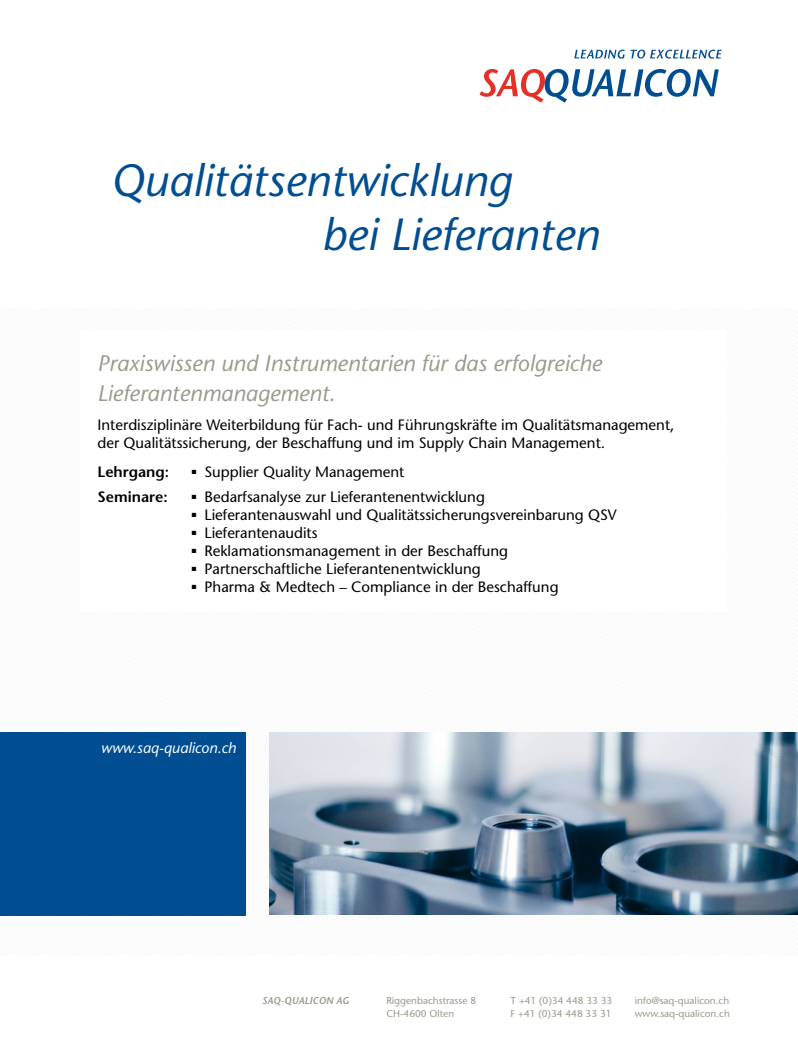
<style>
.page{position:relative;width:798px;height:1053px;background:#fff}
.page>*{position:absolute;margin:0;border:0;box-sizing:border-box;transform-origin:0 0}
.t1{font:italic 500 45px/54px "Stone Sans Std";color:#004e91}
.t2{font:italic 500 22.5px/30px "Stone Sans Std";color:#9b9a8c}
.t3{font:500 15px/18px "Stone Sans Std";color:#000}
.t4{font:italic 500 15px "Stone Sans Std";color:#fff}
.t5{font:600 15px "Stone Sans Std";color:#000}
.t6{font:500 10px/13.8px "Stone Sans Std";color:#9b9a8c}
.t7{font:italic 600 10px "Stone Sans Std";color:#9b9a8c}
</style>
<div class="page">
<svg style="left:479px;top:69px;width:239px;height:34px"></svg>
<svg style="left:574px;top:50px;width:50px;height:9px"></svg>
<svg style="left:630px;top:50px;width:91px;height:9px"></svg>
<div style="left:0;top:732px;width:246px;height:183px;background:#004e91"></div>
<img style="left:269px;top:732px;width:528px;height:182px">
<h1 class="t1" style="left:322px;top:153px;width:279px;text-indent:-211px">Qualitätsentwicklung<br>bei Lieferanten</h1>
<h2 class="t2" style="left:97px;top:348px;width:505px">Praxiswissen und Instrumentarien für das erfolgreiche<br>Lieferantenmanagement.</h2>
<p class="t3" style="left:97px;top:415px;width:578px">Interdisziplinäre Weiterbildung für Fach- und Führungskräfte im Qualitätsmanagement, der Qualitätssicherung, der Beschaffung und im Supply Chain Management.</p>
<p class="t5" style="left:97px;top:462px;width:73px">Lehrgang:</p>
<p class="t3" style="left:192px;top:462px;width:214px">■ Supplier Quality Management</p>
<p class="t5" style="left:97px;top:487px;width:72px">Seminare:</p>
<p class="t3" style="left:192px;top:487px;width:294px">■ Bedarfsanalyse zur Lieferantenentwicklung</p>
<p class="t3" style="left:192px;top:505px;width:426px">■ Lieferantenauswahl und Qualitätssicherungsvereinbarung QSV</p>
<p class="t3" style="left:192px;top:523px;width:127px">■ Lieferantenaudits</p>
<p class="t3" style="left:192px;top:541px;width:317px">■ Reklamationsmanagement in der Beschaffung</p>
<p class="t3" style="left:192px;top:559px;width:290px">■ Partnerschaftliche Lieferantenentwicklung</p>
<p class="t3" style="left:192px;top:577px;width:368px">■ Pharma &amp; Medtech – Compliance in der Beschaffung</p>
<p class="t4" style="left:101px;top:738px;width:136px">www.saq-qualicon.ch</p>
<p class="t7" style="left:262px;top:994px;width:89px">SAQ-QUALICON AG</p>
<p class="t6" style="left:386px;top:993px;width:91px">Riggenbachstrasse 8<br>CH-4600 Olten</p>
<p class="t6" style="left:510px;top:993px;width:103px">T +41 (0)34 448 33 33<br>F +41 (0)34 448 33 31</p>
<p class="t6" style="left:634px;top:993px;width:97px">info@saq-qualicon.ch www.saq-qualicon.ch</p>
</div>
